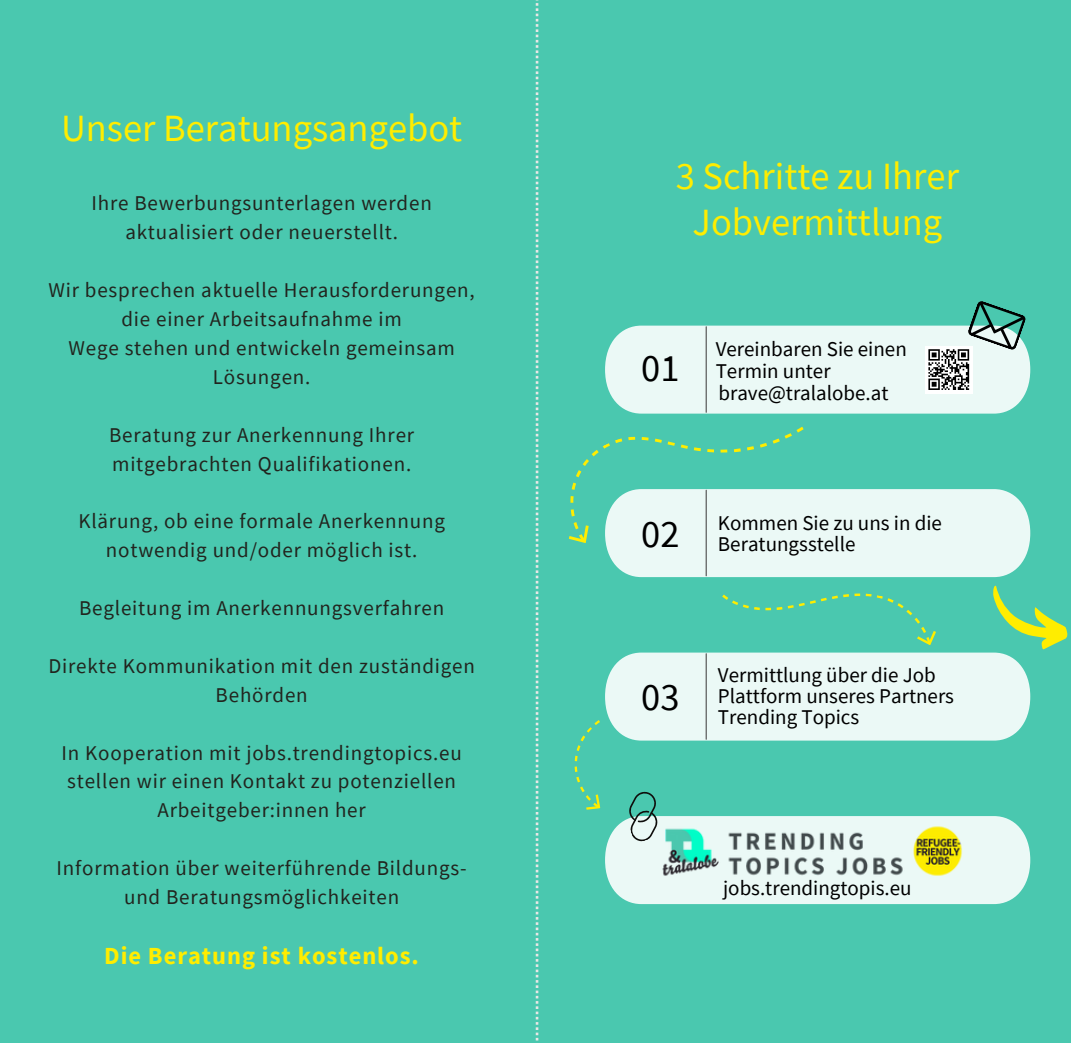
<style>
.page{position:relative;width:1071px;height:1043px;background:#fff}
.page>*{position:absolute;margin:0;border:0;box-sizing:border-box;transform-origin:0 0}
.t1{font:38.5px/45.9px "Source Sans Pro";color:#ffed00;text-align:center}
.t2{font:38.5px "Source Sans Pro";color:#000}
.t3{font:700 24.5px "Source Sans Pro";letter-spacing:.04em;color:#ffed00}
.t4{font:21px/28.9px "Source Sans Pro";letter-spacing:.04em;color:#22241e;text-align:center}
.t5{font:21px/21px "Source Sans Pro";color:#000}
</style>
<div class="page">
<div style="left:0;top:0;width:1071px;height:1042px;background:#4ac8af"></div>
<svg style="left:536px;top:0;width:2px;height:1041px"></svg>
<svg style="left:571px;top:413px;width:237px;height:76px"></svg>
<svg style="left:605px;top:301px;width:425px;height:112px"></svg>
<svg style="left:569px;top:489px;width:499px;height:414px"></svg>
<h1 class="t1" style="left:61px;top:104px;width:403px">Unser Beratungsangebot</h1>
<p class="t4" style="left:91px;top:188px;width:342px">Ihre Bewerbungsunterlagen werden aktualisiert oder neuerstellt.</p>
<p class="t4" style="left:49px;top:275px;width:428px">Wir besprechen aktuelle Herausforderungen, die einer Arbeitsaufnahme im<br>Wege stehen und entwickeln gemeinsam<br>Lösungen.</p>
<p class="t4" style="left:109px;top:419px;width:307px;text-align:left">Beratung zur Anerkennung Ihrer mitgebrachten Qualifikationen.</p>
<p class="t4" style="left:78px;top:506px;width:368px">Klärung, ob eine formale Anerkennung notwendig und/oder möglich ist.</p>
<p class="t4" style="left:79px;top:593px;width:367px">Begleitung im Anerkennungsverfahren</p>
<p class="t4" style="left:48px;top:650px;width:428px">Direkte Kommunikation mit den zuständigen<br>Behörden</p>
<p class="t4" style="left:62px;top:737px;width:402px">In Kooperation mit jobs.trendingtopics.eu stellen wir einen Kontakt zu potenziellen<br>Arbeitgeber:innen her</p>
<p class="t4" style="left:57px;top:852px;width:412px">Information über weiterführende Bildungs&shy;und Beratungsmöglichkeiten</p>
<p class="t3" style="left:104px;top:940px;width:316px">Die Beratung ist kostenlos.</p>
<h1 class="t1" style="left:676px;top:152px;width:285px">3 Schritte zu Ihrer<br>Jobvermittlung</h1>
<h1 class="t2" style="left:641px;top:343px;width:40px">01</h1>
<p class="t5" style="left:716px;top:338px;width:193px">Vereinbaren Sie einen<br>Termin unter</p>
<p class="t5" style="left:718px;top:382px;width:172px">brave@tralalobe.at</p>
<h1 class="t2" style="left:641px;top:508px;width:40px">02</h1>
<p class="t5" style="left:718px;top:512px;width:226px">Kommen Sie zu uns in die<br>Beratungsstelle</p>
<h1 class="t2" style="left:641px;top:671px;width:40px">03</h1>
<p class="t5" style="left:718px;top:663px;width:238px">Vermittlung über die Job<br>Plattform unseres Partners<br>Trending Topics</p>
<p class="t5" style="left:723px;top:876px;width:190px">jobs.trendingtopis.eu</p>
</div>
